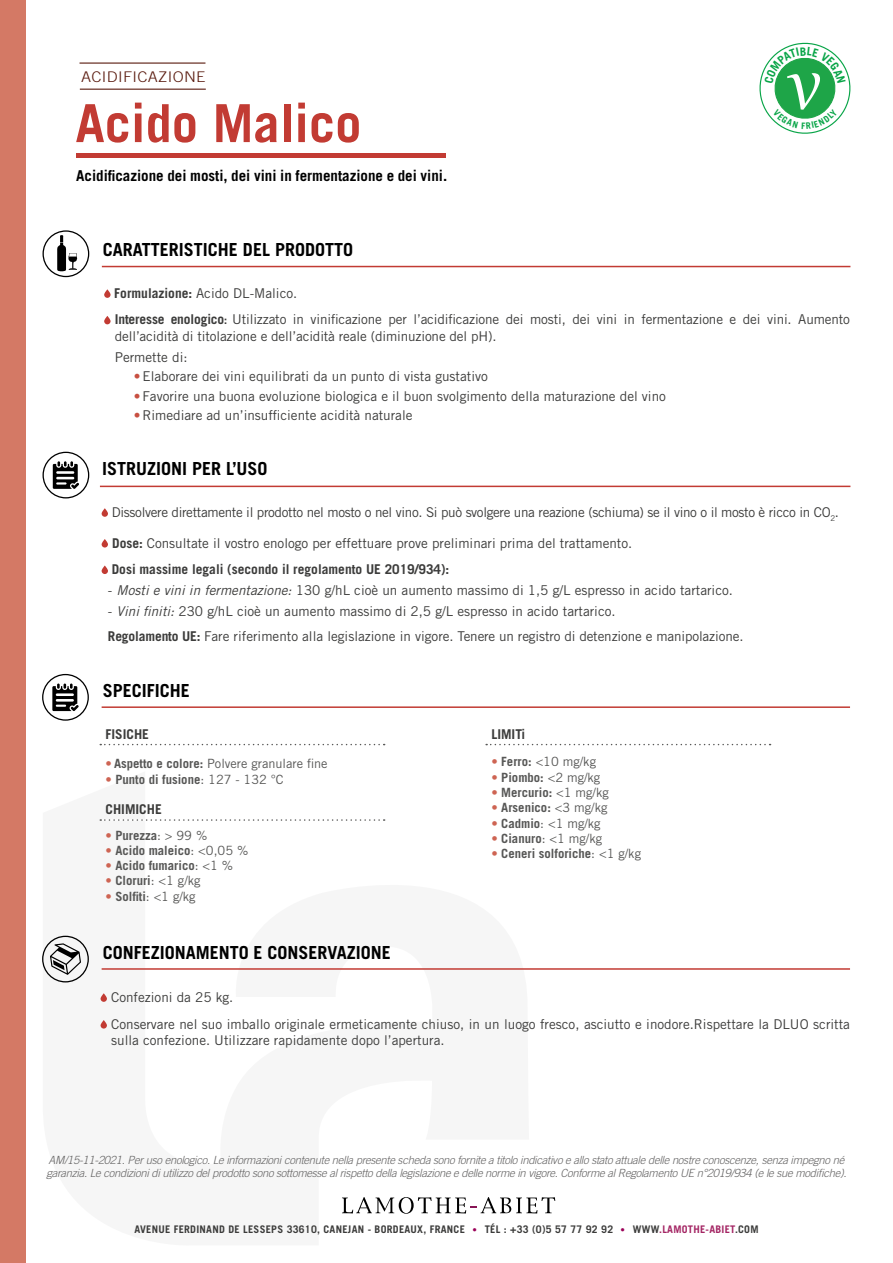
<style>
.page{position:relative;width:893px;height:1263px;background:#fff}
.page>*{position:absolute;margin:0;border:0;box-sizing:border-box;transform-origin:0 0}
.t1{font:700 52.5px "Trade Gothic LT Std";color:#c23b33}
.t2{font:700 18px "Trade Gothic LT Std";color:#000}
.t3{font:700 15px "Trade Gothic LT Std";color:#000}
.t4{font:300 14.7px "Trade Gothic LT Std";letter-spacing:.02em;color:#5a1b0f;scale:1.12 1}
.t5{font:13.5px/26.5px "Trade Gothic LT Std";color:#3c3c3b}
.t6{font:13.5px "Trade Gothic LT Std";letter-spacing:-.025em;color:#3c3c3b}
.t7{font:700 13.5px "Trade Gothic LT Std";color:#3c3c3b}
.t8{font:700 12.75px "Trade Gothic LT Std";color:#575756}
.t9{font:12.75px "Trade Gothic LT Std";color:#575756}
.t10{font:italic 300 11.25px/13.5px "Trade Gothic LT Std";letter-spacing:-.025em;color:#646363}
.t11{font:700 10.5px "Trade Gothic LT Std";letter-spacing:.025em;color:#3c3c3b}
.s1{font-weight:700}
.s2{font-family:"Trade Gothic LT Std Bd Cn 20"}
.s3{color:#c85042}
.s4{font-style:italic}
.s5{font-weight:700;color:#ce6453}
.s6{color:#ce6453}
.s7{font-weight:400}
.s8{font-family:"Trade Gothic LT Std Cn 18";font-weight:400;font-size:9px;color:#9b0058}
.s9{color:#a42664}
</style>
<div class="page">
<div style="left:0;top:0;width:26px;height:1263px;background:#d47965"></div>
<svg style="left:104px;top:289px;width:7px;height:9px"></svg>
<svg style="left:104px;top:316px;width:7px;height:8px"></svg>
<svg style="left:43px;top:230px;width:46px;height:47px"></svg>
<hr style="left:102px;top:266px;width:748px;height:1px;background:#c23b33">
<svg style="left:102px;top:508px;width:6px;height:9px"></svg>
<svg style="left:102px;top:539px;width:6px;height:8px"></svg>
<svg style="left:102px;top:565px;width:6px;height:9px"></svg>
<svg style="left:43px;top:452px;width:46px;height:46px"></svg>
<hr style="left:100px;top:486px;width:750px;height:1px;background:#c23b33">
<hr style="left:76px;top:154px;width:370px;height:4px;background:#c23b33">
<svg style="left:101px;top:993px;width:6px;height:9px"></svg>
<svg style="left:101px;top:1020px;width:6px;height:8px"></svg>
<svg style="left:42px;top:936px;width:47px;height:46px"></svg>
<hr style="left:102px;top:968px;width:748px;height:2px;background:#c23b33">
<svg style="left:42px;top:674px;width:47px;height:47px"></svg>
<hr style="left:102px;top:706px;width:748px;height:2px;background:#c23b33">
<svg style="left:100px;top:744px;width:285px;height:1px"></svg>
<svg style="left:486px;top:744px;width:284px;height:1px"></svg>
<svg style="left:100px;top:819px;width:285px;height:2px"></svg>
<svg style="left:342px;top:1197px;width:213px;height:17px"></svg>
<hr style="left:80px;top:63px;width:125px;height:1px;background:#5a1b0f">
<hr style="left:80px;top:89px;width:126px;height:1px;background:#5a1b0f">
<svg style="left:759px;top:42px;width:91px;height:92px"></svg>
<p class="t4" style="left:81px;top:68px;width:113px">ACIDIFICAZIONE</p>
<h1 class="t1" style="left:75px;top:91px;width:287px">Acido Malico</h1>
<p class="t3" style="left:76px;top:167px;width:373px">Acidificazione dei mosti, dei vini in fermentazione e dei vini.</p>
<h2 class="t2" style="left:103px;top:239px;width:252px">CARATTERISTICHE DEL PRODOTTO</h2>
<p class="t5" style="left:114px;top:280px;width:737px"><span class="s1">Formulazione:</span> Acido DL-Malico.<br><span class="s1">Interesse enologico</span><span class="s2">:</span> Utilizzato in vinificazione per l’acidificazione dei mosti, dei vini in fermentazione e dei vini. Aumento</p>
<p class="t5" style="left:115px;top:326px;width:383px;line-height:20.7px">dell’acidità di titolazione e dell’acidità reale (diminuzione del pH).<br>Permette di:</p>
<p class="t5" style="left:134px;top:363px;width:355px"><span class="s3">•</span>Elaborare dei vini equilibrati da un punto di vista gustativo</p>
<p class="t5" style="left:134px;top:382px;width:533px"><span class="s3">•</span>Favorire una buona evoluzione biologica e il buon svolgimento della maturazione del vino</p>
<p class="t5" style="left:134px;top:402px;width:280px"><span class="s3">•</span>Rimediare ad un’insufficiente acidità naturale</p>
<h2 class="t2" style="left:102px;top:458px;width:167px">ISTRUZIONI PER L’USO</h2>
<p class="t6" style="left:112px;top:504px;width:729px">Dissolvere direttamente il prodotto nel mosto o nel vino. Si può svolgere una reazione (schiuma) se il vino o il mosto è ricco in CO<sub>2</sub>.</p>
<p class="t5" style="left:112px;top:529px;width:522px"><span class="s1">Dose:</span> Consultate il vostro enologo per effettuare prove preliminari prima del trattamento.<br><span class="s1">Dosi massime legali (secondo il regolamento UE 2019/934):</span></p>
<p class="t5" style="left:108px;top:576px;width:626px">- <span class="s4">Mosti e vini in fermentazione:</span> 130 g/hL cioè un aumento massimo di 1,5 g/L espresso in acido tartarico.</p>
<p class="t5" style="left:108px;top:598px;width:637px;line-height:25px">- <span class="s4">Vini finiti:</span> 230 g/hL cioè un aumento massimo di 2,5 g/L espresso in acido tartarico.<br><span class="s1">Regolamento UE:</span> Fare riferimento alla legislazione in vigore. Tenere un registro di detenzione e manipolazione.</p>
<h2 class="t2" style="left:103px;top:680px;width:89px">SPECIFICHE</h2>
<p class="t7" style="left:105px;top:725px;width:45px">FISICHE</p>
<p class="t9" style="left:105px;top:756px;width:224px"><span class="s5">•</span> <span class="s1">Aspetto e colore:</span> Polvere granulare fine</p>
<p class="t8" style="left:105px;top:771px;width:180px"><span class="s6">•</span> Punto di fusione<span class="s7">: 127 - 132 °C</span></p>
<p class="t7" style="left:105px;top:801px;width:58px">CHIMICHE</p>
<p class="t8" style="left:105px;top:827px;width:103px"><span class="s6">•</span> Purezza<span class="s7">: &gt; 99 %</span></p>
<p class="t8" style="left:105px;top:842px;width:144px"><span class="s6">•</span> Acido maleico<span class="s7">: &lt;0,05 %</span></p>
<p class="t8" style="left:105px;top:858px;width:129px"><span class="s6">•</span> Acido fumarico<span class="s7">: &lt;1 %</span></p>
<p class="t8" style="left:105px;top:873px;width:97px"><span class="s6">•</span> Cloruri<span class="s7">: &lt;1 g/kg</span></p>
<p class="t8" style="left:105px;top:888px;width:92px"><span class="s6">•</span> Solfiti<span class="s7">: &lt;1 g/kg</span></p>
<h2 class="t2" style="left:103px;top:941px;width:290px">CONFEZIONAMENTO E CONSERVAZIONE</h2>
<p class="t7" style="left:491px;top:725px;width:35px">LIMITi</p>
<p class="t9" style="left:491px;top:754px;width:106px"><span class="s5">•</span> <span class="s1">Ferro:</span> &lt;10 mg/kg</p>
<p class="t8" style="left:491px;top:769px;width:110px"><span class="s6">•</span> Piombo: <span class="s7">&lt;2 mg/kg</span></p>
<p class="t8" style="left:491px;top:784px;width:119px"><span class="s6">•</span> Mercurio: <span class="s7">&lt;1 mg/kg</span></p>
<p class="t8" style="left:491px;top:800px;width:118px"><span class="s6">•</span> Arsenico: <span class="s7">&lt;3 mg/kg</span></p>
<p class="t9" style="left:491px;top:815px;width:111px"><span class="s5">•</span> <span class="s1">Cadmio</span>: &lt;1 mg/kg</p>
<p class="t9" style="left:491px;top:830px;width:112px"><span class="s5">•</span> <span class="s1">Cianuro</span>: &lt;1 mg/kg</p>
<p class="t8" style="left:491px;top:846px;width:151px"><span class="s6">•</span> Ceneri solforiche<span class="s7">: &lt;1 g/kg</span></p>
<p class="t5" style="left:111px;top:983px;width:740px">Confezioni da 25 kg.<br>Conservare nel suo imballo originale ermeticamente chiuso, in un luogo fresco, asciutto e inodore.Rispettare la DLUO scritta</p>
<p class="t5" style="left:111px;top:1026px;width:335px">sulla confezione. Utilizzare rapidamente dopo l’apertura.</p>
<p class="t10" style="left:46px;top:1153px;width:802px">AM/15-11-2021. Per uso enologico. Le informazioni contenute nella presente scheda sono fornite a titolo indicativo e allo stato attuale delle nostre conoscenze, senza impegno né garanzia. Le condizioni di utilizzo del prodotto sono sottomesse al rispetto della legislazione e delle norme in vigore. Conforme al Regolamento UE n°2019/934 (e le sue modifiche).</p>
<p class="t11" style="left:134px;top:1223px;width:626px">AVENUE FERDINAND DE LESSEPS 33610, CANEJAN - BORDEAUX, FRANCE <span class="s8">•</span> TÉL : +33 (0)5 57 77 92 92 <span class="s8">•</span> WWW<span class="s9">.LAMOTHE-ABIET</span>.COM</p>
</div>
